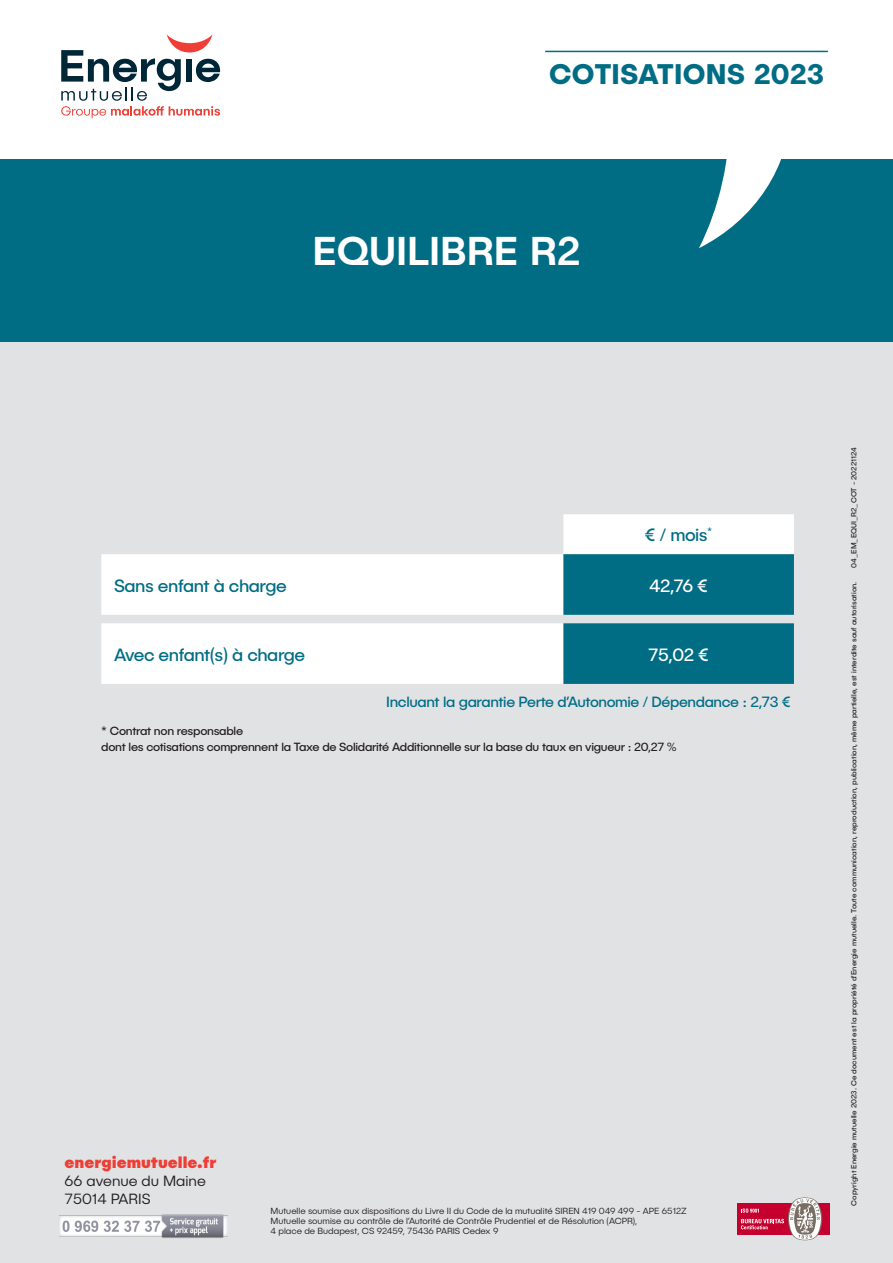
<style>
.page{position:relative;width:893px;height:1263px;background:#fff}
.page>*{position:absolute;margin:0;border:0;box-sizing:border-box;transform-origin:0 0}
.Titre_fiche{font:500 40.5px "Publica Sans";color:#fff}
.t1{font:700 28.5px "Publica Sans";letter-spacing:.01em;color:#006d85}
.chapô{font:18px "Publica Sans";letter-spacing:-.025em;color:#006d85}
.chapô-2{font:18px "Publica Sans";letter-spacing:-.025em;color:#fff}
.t2{font:800 16.5px "Publica Sans";color:#ee3e35}
.chapô-3{font:15px "Publica Sans";letter-spacing:-.025em;color:#006d85}
.t3{font:300 15px/18px "Publica Sans";color:#231f20}
.chapô-4{font:12px "Publica Sans";letter-spacing:-.025em;color:#231f20}
.t4{font:300 9px/10.2px "Publica Sans";color:#231f20}
.chapô-5{font:7.5px "Publica Sans";color:#231f20}
</style>
<div class="page">
<div style="left:0;top:342px;width:893px;height:921px;background:#e1e2e4"></div>
<div style="left:0;top:160px;width:893px;height:182px;background:#006d85"></div>
<svg style="left:699px;top:50px;width:92px;height:198px"></svg>
<svg style="left:61px;top:34px;width:159px;height:84px"></svg>
<div style="left:545px;top:51px;width:283px;height:50px;background:#fff"></div>
<hr style="left:545px;top:51px;width:283px;height:1px;background:#006d85">
<div style="left:738px;top:1203px;width:92px;height:32px;background:#c5002e"></div>
<svg style="left:741px;top:1197px;width:81px;height:43px"></svg>
<img style="left:59px;top:1214px;width:169px;height:24px">
<svg style="left:101px;top:514px;width:693px;height:170px;fill:#fff"></svg>
<svg style="left:563px;top:554px;width:231px;height:130px;background:#12768c"></svg>
<h2 class="t1" style="left:549px;top:55px;width:277px">COTISATIONS 2023</h2>
<p class="Titre_fiche" style="left:312px;top:225px;width:270px">EQUILIBRE R2</p>
<p class="chapô" style="left:645px;top:524px;width:69px">€ / mois<sup>*</sup></p>
<p class="chapô" style="left:114px;top:574px;width:174px">Sans enfant à charge</p>
<p class="chapô-2" style="left:649px;top:574px;width:60px">42,76 €</p>
<p class="chapô" style="left:114px;top:643px;width:193px">Avec enfant(s) à charge</p>
<p class="chapô-2" style="left:648px;top:643px;width:62px">75,02 €</p>
<p class="chapô-3" style="left:386px;top:693px;width:406px">Incluant la garantie Perte d’Autonomie / Dépendance : 2,73 €</p>
<p class="chapô-4" style="left:101px;top:723px;width:143px">* Contrat non responsable</p>
<p class="chapô-4" style="left:101px;top:739px;width:577px">dont les cotisations comprennent la Taxe de Solidarité Additionnelle sur la base du taux en vigueur : 20,27 %</p>
<h3 class="t2" style="left:65px;top:1151px;width:153px">energiemutuelle.fr</h3>
<h3 class="t3" style="left:65px;top:1172px;width:143px">66 avenue du Maine<br>75014 PARIS</h3>
<p class="t4" style="left:271px;top:1205px;width:418px">Mutuelle soumise aux dispositions du Livre II du Code de la mutualité SIREN 419 049 499 - APE 6512Z<br>Mutuelle soumise au contrôle de l’Autorité de Contrôle Prudentiel et de Résolution (ACPR),<br>4 place de Budapest, CS 92459, 75436 PARIS Cedex 9</p>
<p class="chapô-5" style="left:849px;top:568px;width:122px;rotate:-90deg">04_EM_EQUI_R2_COT - 20221124</p>
<p class="chapô-5" style="left:849px;top:1205px;width:625px;rotate:-90deg">Copyright Energie mutuelle 2023. Ce document est la propriété d’Energie mutuelle. Toute communication, reproduction, publication, même partielle, est interdite sauf autorisation.</p>
</div>
